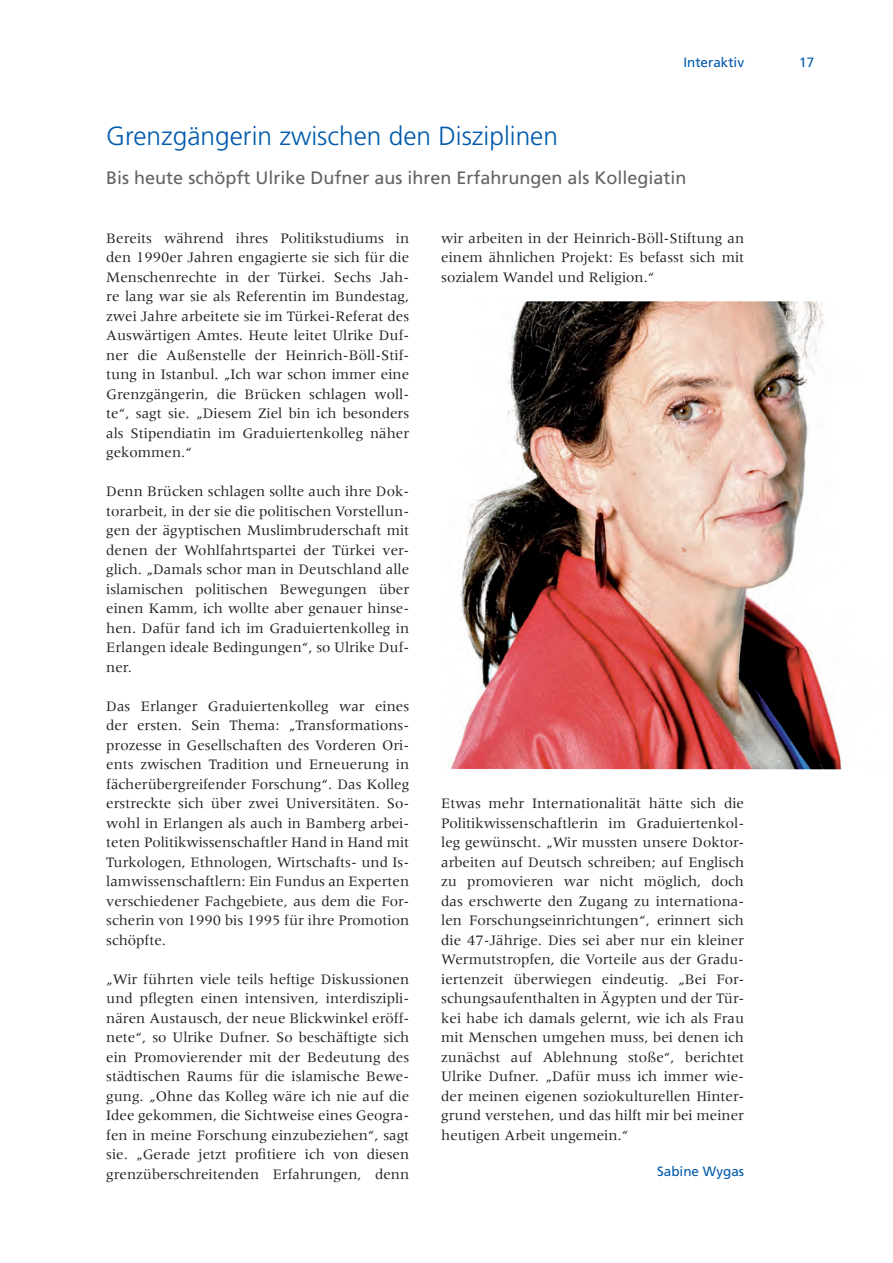
<style>
.page{position:relative;width:893px;height:1263px;background:#fff}
.page>*{position:absolute;margin:0;border:0;box-sizing:border-box;transform-origin:0 0}
.t1{font:300 26.25px "Frutiger LT Std";color:#015aaa}
.t2{font:18px "Frutiger LT Std";color:#636366}
.t3{font:15px/19.5px "Meridien LT Std";color:#231f20;text-align:justify}
.t4{font:13.5px "Frutiger LT Std";color:#015aaa}
</style>
<div class="page">
<img style="left:448px;top:301px;width:394px;height:468px">
<p class="t4" style="left:683px;top:54px;width:62px">Interaktiv</p>
<h1 class="t1" style="left:106px;top:121px;width:453px">Grenzgängerin zwischen den Disziplinen</h1>
<p class="t2" style="left:106px;top:167px;width:582px">Bis heute schöpft Ulrike Dufner aus ihren Erfahrungen als Kollegiatin</p>
<p class="t3" style="left:106px;top:228px;width:304px">Bereits während ihres Politikstudiums in den 1990er Jahren engagierte sie sich für die Menschenrechte in der Türkei. Sechs Jah&shy;re lang war sie als Referentin im Bundestag, zwei Jahre arbeitete sie im Türkei-Referat des Auswärtigen Amtes. Heute leitet Ulrike Duf&shy;ner die Außenstelle der Heinrich-Böll-Stif&shy;tung in Istanbul. „Ich war schon immer eine Grenzgängerin, die Brücken schlagen woll&shy;te“, sagt sie. „Diesem Ziel bin ich besonders als Stipendiatin im Graduiertenkolleg näher gekommen.“</p>
<p class="t3" style="left:106px;top:482px;width:304px">Denn Brücken schlagen sollte auch ihre Dok&shy;torarbeit, in der sie die politischen Vorstellun&shy;gen der ägyptischen Muslimbruderschaft mit denen der Wohlfahrtspartei der Türkei ver&shy;glich. „Damals schor man in Deutschland alle islamischen politischen Bewegungen über einen Kamm, ich wollte aber genauer hinse&shy;hen. Dafür fand ich im Graduiertenkolleg in Erlangen ideale Bedingungen“, so Ulrike Duf&shy;ner.</p>
<p class="t3" style="left:106px;top:696px;width:304px">Das Erlanger Graduiertenkolleg war eines der ersten. Sein Thema: „Transformations&shy;prozesse in Gesellschaften des Vorderen Ori&shy;ents zwischen Tradition und Erneuerung in fächerübergreifender Forschung“. Das Kolleg erstreckte sich über zwei Universitäten. So&shy;wohl in Erlangen als auch in Bamberg arbei&shy;teten Politikwissenschaftler Hand in Hand mit Turkologen, Ethnologen, Wirtschafts- und Is&shy;lamwissenschaftlern: Ein Fundus an Experten verschiedener Fachgebiete, aus dem die For&shy;scherin von 1990 bis 1995 für ihre Promotion schöpfte.</p>
<p class="t3" style="left:106px;top:969px;width:304px">„Wir führten viele teils heftige Diskussionen und pflegten einen intensiven, interdiszipli&shy;nären Austausch, der neue Blickwinkel eröff&shy;nete“, so Ulrike Dufner. So beschäftigte sich ein Promovierender mit der Bedeutung des städtischen Raums für die islamische Bewe&shy;gung. „Ohne das Kolleg wäre ich nie auf die Idee gekommen, die Sichtweise eines Geogra&shy;fen in meine Forschung einzubeziehen“, sagt sie. „Gerade jetzt profitiere ich von diesen grenzüberschreitenden Erfahrungen, denn</p>
<p class="t3" style="left:441px;top:228px;width:304px">wir arbeiten in der Heinrich-Böll-Stiftung an einem ähnlichen Projekt: Es befasst sich mit sozialem Wandel und Religion.“</p>
<p class="t3" style="left:441px;top:794px;width:304px">Etwas mehr Internationalität hätte sich die Politikwissenschaftlerin im Graduiertenkol&shy;leg gewünscht. „Wir mussten unsere Doktor&shy;arbeiten auf Deutsch schreiben; auf Englisch zu promovieren war nicht möglich, doch das erschwerte den Zugang zu internationa&shy;len Forschungseinrichtungen“, erinnert sich die 47-Jährige. Dies sei aber nur ein kleiner Wermutstropfen, die Vorteile aus der Gradu&shy;iertenzeit überwiegen eindeutig. „Bei For&shy;schungsaufenthalten in Ägypten und der Tür&shy;kei habe ich damals gelernt, wie ich als Frau mit Menschen umgehen muss, bei denen ich zunächst auf Ablehnung stoße“, berichtet Ulrike Dufner. „Dafür muss ich immer wie&shy;der meinen eigenen soziokulturellen Hinter&shy;grund verstehen, und das hilft mir bei meiner heutigen Arbeit ungemein.“</p>
<p class="t4" style="left:657px;top:1164px;width:89px">Sabine Wygas</p>
<p class="t4" style="left:799px;top:54px;width:17px">17</p>
</div>
